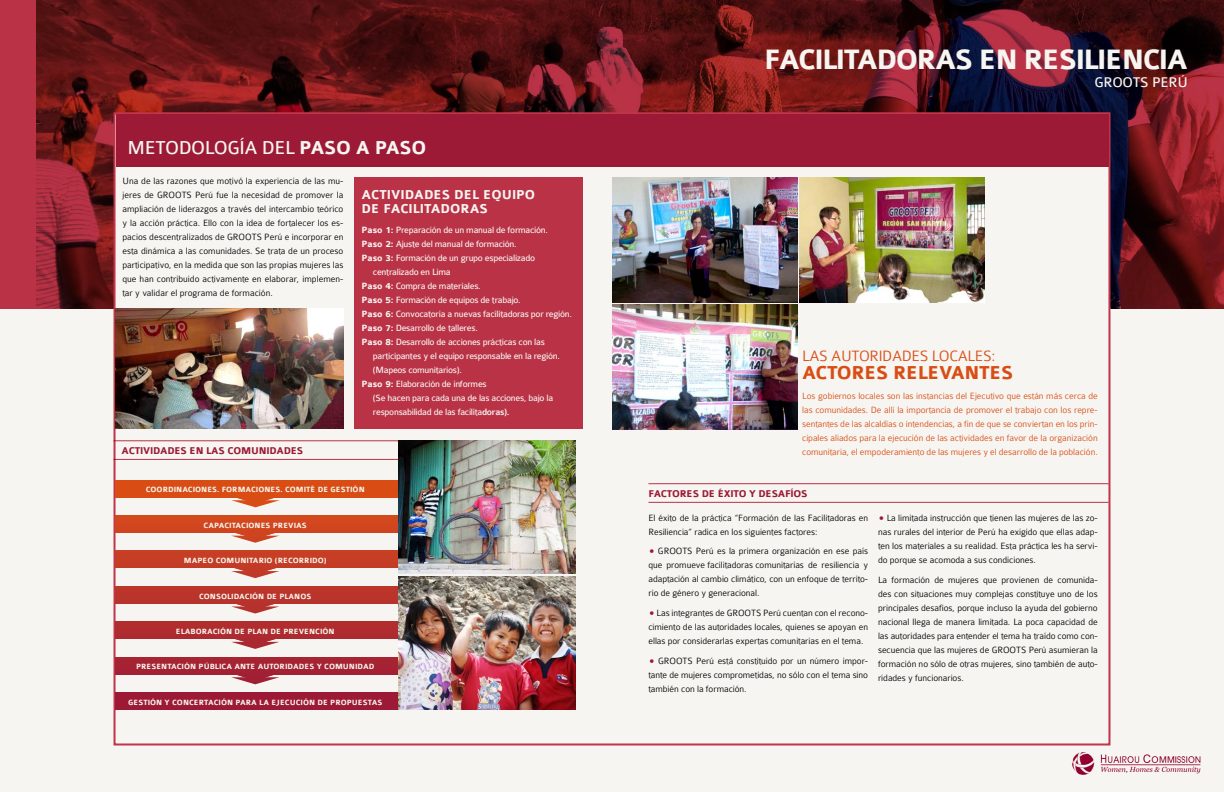
<style>
.page{position:relative;width:1224px;height:792px;background:#fff}
.page>*{position:absolute;margin:0;border:0;box-sizing:border-box;transform-origin:0 0}
.t1{font:700 30px "Colaborate";letter-spacing:-.05em;color:#f6f5f1}
.t2{font:20px "Colaborate";letter-spacing:-.02em;color:#f6f5f1}
.t3{font:700 20px "Colaborate";letter-spacing:-.02em;color:#d94d15}
.t4{font:300 16px "Colaborate";letter-spacing:-.02em;color:#d94d15}
.t5{font:15px "Colaborate";letter-spacing:-.02em;color:#f6f5f1}
.t6{font:700 13.8px/14px "Colaborate";color:#f6f5f1}
.t7{font:700 10.5px "Colaborate";letter-spacing:-.02em;color:#9c1a35}
.t8{font:300 9.7px/14px "Colaborate";letter-spacing:-.005em;color:#000;text-align:justify}
.t9{font:9.7px "Colaborate";letter-spacing:-.03em;color:#f6f5f1}
.t10{font:300 9.7px/14px "Colaborate";letter-spacing:-.005em;color:#d94d15;text-align:justify}
.t11{font:700 8.1px "Colaborate";color:#f6f5ee}
.s1{font-weight:700}
.s2{font-weight:500}
.s3{font-weight:700;font-size:12px;color:#9c1a35}
</style>
<div class="page">
<div style="left:612px;top:0;width:612px;height:792px;background:#f6f5f1"></div>
<div style="left:0;top:0;width:612px;height:792px;background:#f6f5f1"></div>
<svg style="left:0;top:0;width:1224px;height:309px;background:#62171d"></svg>
<div style="left:114px;top:112px;width:996px;height:634px;background:#f6f5f1;border:2px solid #c1354b"></div>
<div style="left:116px;top:114px;width:992px;height:53px;background:#9c1a35"></div>
<hr style="left:114px;top:459px;width:285px;height:1px;background:#c1354b">
<hr style="left:114px;top:440px;width:285px;height:1px;background:#c1354b">
<hr style="left:648px;top:502px;width:460px;height:1px;background:#c1354b">
<hr style="left:648px;top:483px;width:460px;height:1px;background:#c1354b">
<div style="left:354px;top:178px;width:229px;height:251px;background:#ba3246"></div>
<img style="left:1072px;top:752px;width:129px;height:23px">
<div style="left:116px;top:480px;width:283px;height:17px;background:#d94d15"></div>
<div style="left:116px;top:515px;width:283px;height:18px;background:#d1461d"></div>
<div style="left:116px;top:551px;width:283px;height:17px;background:#c53d25"></div>
<div style="left:116px;top:586px;width:283px;height:17px;background:#ba342a"></div>
<div style="left:116px;top:622px;width:283px;height:17px;background:#af2c2f"></div>
<div style="left:116px;top:657px;width:283px;height:17px;background:#a52332"></div>
<div style="left:116px;top:692px;width:283px;height:18px;background:#9c1a35"></div>
<svg style="left:231px;top:497px;width:49px;height:10px"></svg>
<svg style="left:231px;top:533px;width:48px;height:10px"></svg>
<svg style="left:231px;top:568px;width:48px;height:10px"></svg>
<svg style="left:231px;top:603px;width:48px;height:11px"></svg>
<svg style="left:231px;top:639px;width:48px;height:10px"></svg>
<svg style="left:231px;top:674px;width:48px;height:10px"></svg>
<img style="left:612px;top:178px;width:185px;height:124px">
<img style="left:612px;top:305px;width:185px;height:124px">
<img style="left:799px;top:178px;width:185px;height:124px">
<img style="left:116px;top:309px;width:227px;height:119px">
<img style="left:399px;top:577px;width:177px;height:133px">
<img style="left:399px;top:440px;width:177px;height:133px">
<h2 class="t2" style="left:128px;top:137px;width:300px">METODOLOGÍA DEL <span class="s1">PASO A PASO</span></h2>
<p class="t8" style="left:122px;top:174px;width:222px">Una de las razones que motivó la experiencia de las mu&shy;jeres de GROOTS Perú fue la necesidad de promover la ampliación de liderazgos a través del intercambio teórico y la acción práctica. Ello con la idea de fortalecer los es&shy;pacios descentralizados de GROOTS Perú e incorporar en esta dinámica a las comunidades. Se trata de un proceso participativo, en la medida que son las propias mujeres las que han contribuido activamente en elaborar, implemen&shy;tar y validar el programa de formación.</p>
<p class="t7" style="left:122px;top:445px;width:183px">ACTIVIDADES EN LAS COMUNIDADES</p>
<h3 class="t6" style="left:362px;top:189px;width:175px">ACTIVIDADES DEL EQUIPO<br>DE FACILITADORAS</h3>
<p class="t9" style="left:362px;top:225px;width:188px"><span class="s1">Paso 1:</span> Preparación de un manual de formación.</p>
<p class="t9" style="left:362px;top:239px;width:157px"><span class="s1">Paso 2:</span> Ajuste del manual de formación.</p>
<p class="t9" style="left:362px;top:253px;width:175px"><span class="s1">Paso 3:</span> Formación de un grupo especializado</p>
<p class="t9" style="left:373px;top:267px;width:79px">centralizado en Lima</p>
<p class="t9" style="left:362px;top:281px;width:121px"><span class="s1">Paso 4:</span> Compra de materiales.</p>
<p class="t9" style="left:362px;top:295px;width:161px"><span class="s1">Paso 5:</span> Formación de equipos de trabajo.</p>
<p class="t9" style="left:362px;top:309px;width:212px"><span class="s1">Paso 6:</span> Convocatoria a nuevas facilitadoras por región.</p>
<p class="t9" style="left:362px;top:323px;width:118px"><span class="s1">Paso 7:</span> Desarrollo de talleres.</p>
<p class="t9" style="left:362px;top:337px;width:185px"><span class="s1">Paso 8:</span> Desarrollo de acciones prácticas con las</p>
<p class="t9" style="left:373px;top:351px;width:189px">participantes y el equipo responsable en la región.</p>
<p class="t9" style="left:373px;top:365px;width:90px">(Mapeos comunitarios).</p>
<p class="t9" style="left:362px;top:379px;width:127px"><span class="s1">Paso 9:</span> Elaboración de informes</p>
<p class="t9" style="left:373px;top:393px;width:182px">(Se hacen para cada una de las acciones, bajo la</p>
<p class="t9" style="left:373px;top:407px;width:138px">responsabilidad de las facilita<span class="s2">doras).</span></p>
<p class="t11" style="left:146px;top:486px;width:221px">COORDINACIONES. FORMACIONES. COMITÉ DE GESTIÓN</p>
<p class="t11" style="left:204px;top:521px;width:105px">CAPACITACIONES PREVIAS</p>
<p class="t11" style="left:184px;top:556px;width:144px">MAPEO COMUNITARIO (RECORRIDO)</p>
<p class="t11" style="left:199px;top:592px;width:114px">CONSOLIDACIÓN DE PLANOS</p>
<p class="t11" style="left:176px;top:627px;width:160px">ELABORACIÓN DE PLAN DE PREVENCIÓN</p>
<p class="t11" style="left:136px;top:663px;width:240px">PRESENTACIÓN PÚBLICA ANTE AUTORIDADES Y COMUNIDAD</p>
<p class="t11" style="left:128px;top:698px;width:256px">GESTIÓN Y CONCERTACIÓN PARA LA EJECUCIÓN DE PROPUESTAS</p>
<h1 class="t1" style="left:764px;top:44px;width:425px">FACILITADORAS EN RESILIENCIA</h1>
<h3 class="t5" style="left:1095px;top:75px;width:95px">GROOTS PERÚ</h3>
<h3 class="t4" style="left:802px;top:348px;width:195px">LAS AUTORIDADES LOCALES:</h3>
<h2 class="t3" style="left:802px;top:362px;width:213px">ACTORES RELEVANTES</h2>
<p class="t10" style="left:802px;top:389px;width:297px">Los gobiernos locales son las instancias del Ejecutivo que están más cerca de las comunidades. De allí la importancia de promover el trabajo con los repre&shy;sentantes de las alcaldías o intendencias, a fin de que se conviertan en los prin&shy;cipales aliados para la ejecución de las actividades en favor de la organización comunitaria, el empoderamiento de las mujeres y el desarrollo de la población.</p>
<p class="t7" style="left:648px;top:488px;width:161px">FACTORES DE ÉXITO Y DESAFÍOS</p>
<p class="t8" style="left:648px;top:511px;width:221px">El éxito de la práctica “Formación de las Facilitadoras en<br>Resiliencia” radica en los siguientes factores:</p>
<p class="t8" style="left:648px;top:544px;width:221px"><span class="s3">•</span> GROOTS Perú es la primera organización en ese país que promueve facilitadoras comunitarias de resiliencia y adaptación al cambio climático, con un enfoque de territo&shy;rio de género y generacional.</p>
<p class="t8" style="left:648px;top:606px;width:221px"><span class="s3">•</span>Las integrantes de GROOTS Perú cuentan con el recono&shy;cimiento de las autoridades locales, quienes se apoyan en ellas por considerarlas expertas comunitarias en el tema.</p>
<p class="t8" style="left:648px;top:654px;width:221px"><span class="s3">•</span> GROOTS Perú está constituido por un número impor&shy;tante de mujeres comprometidas, no sólo con el tema sino también con la formación.</p>
<p class="t8" style="left:878px;top:511px;width:221px"><span class="s3">•</span> La limitada instrucción que tienen las mujeres de las zo&shy;nas rurales del interior de Perú ha exigido que ellas adap&shy;ten los materiales a su realidad. Esta práctica les ha servi&shy;do porque se acomoda a sus condiciones.</p>
<p class="t8" style="left:878px;top:573px;width:221px">La formación de mujeres que provienen de comunida&shy;des con situaciones muy complejas constituye uno de los principales desafíos, porque incluso la ayuda del gobierno nacional llega de manera limitada. La poca capacidad de las autoridades para entender el tema ha traído como con&shy;secuencia que las mujeres de GROOTS Perú asumieran la formación no sólo de otras mujeres, sino también de auto&shy;ridades y funcionarios.</p>
</div>
